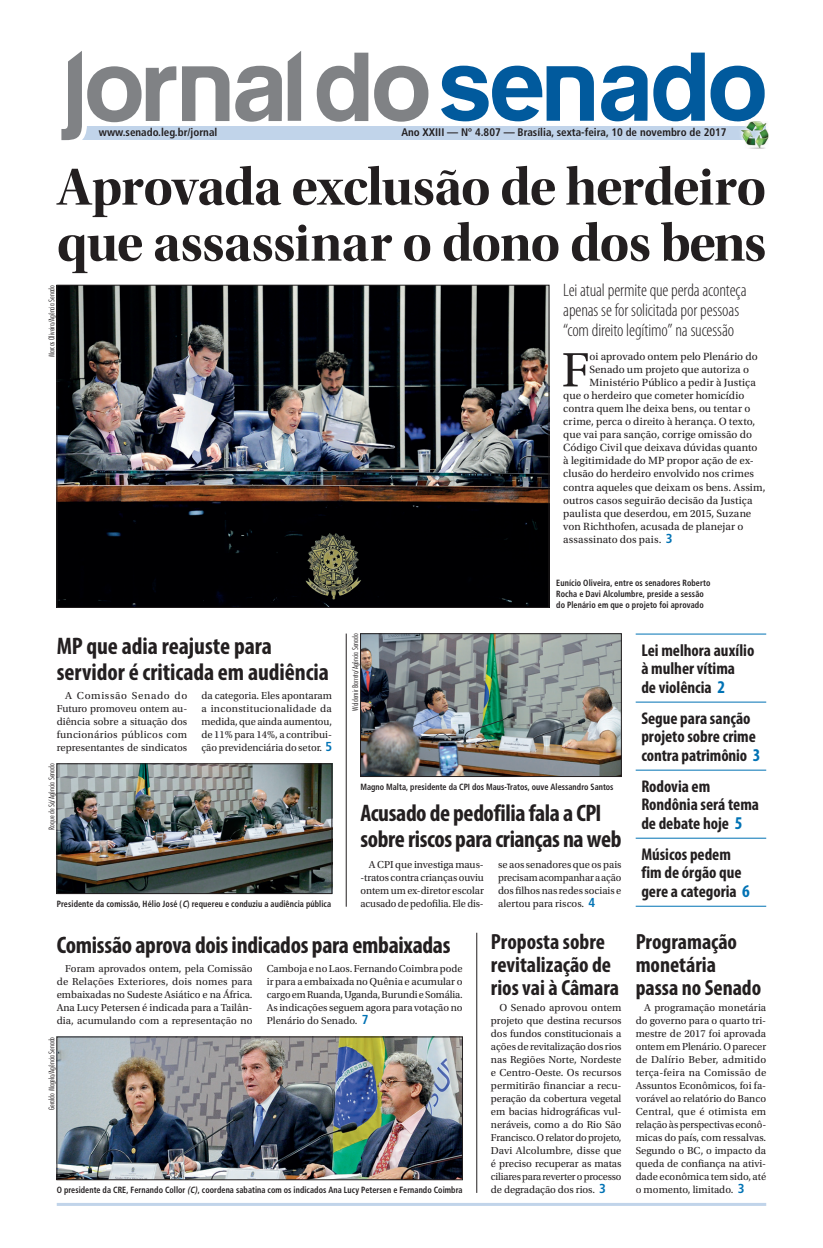
<style>
.page{position:relative;width:823px;height:1248px;background:#fff}
.page>*{position:absolute;margin:0;border:0;box-sizing:border-box;transform-origin:0 0}
.t1{font:54px/56px "Utopia Std Bold Disp";letter-spacing:-.015em;color:#231f20}
.t2{font:50.8px "Utopia Std";color:#231f20}
.t3{font:700 condensed 24px/26px "Myriad Pro";letter-spacing:-.015em;color:#231f20}
.t4{font:700 condensed 22px/23px "Myriad Pro";color:#231f20}
.t5{font:300 condensed 18px/20px "Myriad Pro";letter-spacing:-.01em;color:#231f20}
.t6{font:700 condensed 17px/18.5px "Myriad Pro";color:#231f20}
.t7{font:11px "Utopia Std";letter-spacing:.005em;color:#231f20}
.t8{font:700 condensed 11px "Frutiger";color:#231f20}
.t9{font:10.6px/13px "Utopia Std";letter-spacing:-.005em;color:#231f20;text-align:justify}
.t10{font:700 condensed 9px/11px "Frutiger";letter-spacing:.01em;color:#231f20;scale:.9 1}
.t11{font:300 condensed 8px "Futura BT";color:#231f20}
.s1{font-family:"Frutiger";font-weight:700;font-stretch:condensed;font-size:13px;color:#0072b4}
.s2{font-style:italic}
.s3{font-size:18px;color:#0072b4}
</style>
<div class="page">
<hr style="left:57px;top:1202px;width:708px;height:3px;background:#c1d4ea">
<div style="left:76px;top:126px;width:689px;height:13px;background:#c1d4ea"></div>
<svg style="left:182px;top:66px;width:47px;height:55px"></svg>
<svg style="left:316px;top:53px;width:52px;height:69px"></svg>
<svg style="left:374px;top:66px;width:54px;height:56px"></svg>
<svg style="left:235px;top:51px;width:66px;height:71px"></svg>
<svg style="left:653px;top:53px;width:51px;height:68px"></svg>
<svg style="left:441px;top:66px;width:152px;height:55px"></svg>
<svg style="left:601px;top:66px;width:46px;height:55px"></svg>
<svg style="left:61px;top:51px;width:115px;height:90px"></svg>
<img style="left:736px;top:133px;width:33px;height:16px">
<svg style="left:710px;top:66px;width:54px;height:73px"></svg>
<img style="left:736px;top:118px;width:15px;height:3px">
<img style="left:740px;top:121px;width:28px;height:27px">
<img style="left:740px;top:126px;width:25px;height:13px">
<img style="left:59px;top:287px;width:488px;height:318px">
<div style="left:57px;top:285px;width:492px;height:322px;border:1px solid #231f20"></div>
<img style="left:362px;top:635px;width:257px;height:139px">
<div style="left:360px;top:633px;width:261px;height:143px;border:1px solid #231f20"></div>
<img style="left:59px;top:1038px;width:401px;height:139px">
<div style="left:57px;top:1036px;width:405px;height:143px;border:1px solid #231f20"></div>
<img style="left:59px;top:765px;width:271px;height:126px">
<div style="left:57px;top:763px;width:275px;height:130px;border:1px solid #231f20"></div>
<hr style="left:635px;top:905px;width:130px;height:1px;background:#0072b4">
<hr style="left:635px;top:837px;width:130px;height:1px;background:#0072b4">
<hr style="left:635px;top:769px;width:130px;height:1px;background:#0072b4">
<hr style="left:635px;top:633px;width:130px;height:1px;background:#0072b4">
<hr style="left:635px;top:701px;width:130px;height:1px;background:#0072b4">
<hr style="left:476px;top:932px;width:1px;height:260px;background:#231f20">
<hr style="left:345px;top:633px;width:1px;height:273px;background:#231f20">
<p class="t8" style="left:99px;top:126px;width:120px">www.senado.leg.br/jornal</p>
<p class="t8" style="left:401px;top:126px;width:326px">Ano XXIII — Nº 4.807 — Brasília, sexta-feira, 10 de novembro de 2017</p>
<h1 class="t1" style="left:57px;top:159px;width:710px">Aprovada exclusão de herdeiro que assassinar o dono dos bens</h1>
<h3 class="t5" style="left:563px;top:280px;width:185px">Lei atual permite que perda aconteça apenas se for solicitada por pessoas “com direito legítimo” na sucessão</h3>
<h2 class="t2" style="left:561px;top:342px;width:29px">F</h2>
<p class="t7" style="left:589px;top:351px;width:169px">oi aprovado ontem pelo Plenário do</p>
<p class="t11" style="left:47px;top:357px;width:74px;rotate:-90deg">Marcos Oliveira/Agência Senado</p>
<p class="t7" style="left:589px;top:364px;width:161px">Senado um projeto que autoriza o</p>
<p class="t7" style="left:589px;top:377px;width:168px">Ministério Público a pedir à Justiça</p>
<p class="t7" style="left:563px;top:390px;width:182px">que o herdeiro que cometer homicídio</p>
<p class="t7" style="left:563px;top:403px;width:188px">contra quem lhe deixa bens, ou tentar o</p>
<p class="t7" style="left:563px;top:416px;width:193px">crime, perca o direito à herança. O texto,</p>
<p class="t7" style="left:563px;top:429px;width:190px">que vai para sanção, corrige omissão do</p>
<p class="t7" style="left:563px;top:442px;width:196px">Código Civil que deixava dúvidas quanto</p>
<p class="t7" style="left:563px;top:455px;width:192px">à legitimidade do MP propor ação de ex-</p>
<p class="t7" style="left:563px;top:468px;width:192px">clusão do herdeiro envolvido nos crimes</p>
<p class="t7" style="left:563px;top:481px;width:204px">contra aqueles que deixam os bens. Assim,</p>
<p class="t7" style="left:563px;top:494px;width:191px">outros casos seguirão decisão da Justiça</p>
<p class="t7" style="left:563px;top:507px;width:189px">paulista que deserdou, em 2015, Suzane</p>
<p class="t7" style="left:563px;top:520px;width:181px">von Richthofen, acusada de planejar o</p>
<p class="t7" style="left:563px;top:533px;width:111px">assassinato dos pais. <span class="s1">3</span></p>
<h3 class="t3" style="left:57px;top:633px;width:273px">MP que adia reajuste para servidor é criticada em audiência</h3>
<p class="t9" style="left:57px;top:688px;width:132px;text-indent:9px">A Comissão Senado do Futuro promoveu ontem au&shy;diência sobre a situação dos funcionários públicos com representantes de sindicatos</p>
<p class="t9" style="left:201px;top:688px;width:132px">da categoria. eles apontaram a inconstitucionalidade da medida, que ainda aumentou, de 11% para 14%, a contribui&shy;ção previdenciária do setor. <span class="s1">5</span></p>
<p class="t11" style="left:47px;top:829px;width:68px;rotate:-90deg">Roque de Sá/Agência Senado</p>
<p class="t10" style="left:57px;top:898px;width:306px">Presidente da comissão, Hélio José (<span class="s2">C</span>) requereu e conduziu a audiência pública</p>
<p class="t11" style="left:350px;top:710px;width:79px;rotate:-90deg">Waldemir Barreto/Agência Senado</p>
<p class="t10" style="left:556px;top:577px;width:173px">Eunício Oliveira, entre os senadores Roberto<br>Rocha e Davi Alcolumbre, preside a sessão do Plenário em que o projeto foi aprovado</p>
<h3 class="t6" style="left:641px;top:640px;width:114px">lei melhora auxílio à mulher vítima<br>de violência <span class="s3">2</span></h3>
<h3 class="t6" style="left:641px;top:708px;width:120px">segue para sanção projeto sobre crime contra patrimônio <span class="s3">3</span></h3>
<p class="t10" style="left:360px;top:781px;width:282px">Magno Malta, presidente da CPI dos Maus-Tratos, ouve Alessandro Santos</p>
<h3 class="t3" style="left:360px;top:799px;width:262px">Acusado de pedofilia fala a cPi sobre riscos para crianças na web</h3>
<p class="t9" style="left:360px;top:857px;width:125px;text-indent:9px">A CPi que investiga maus--tratos contra crianças ouviu ontem um ex-diretor escolar acusado de pedofilia. ele dis-</p>
<p class="t9" style="left:497px;top:857px;width:125px">se aos senadores que os pais precisam acompanhar a ação dos filhos nas redes sociais e alertou para riscos. <span class="s1">4</span></p>
<h3 class="t6" style="left:641px;top:776px;width:119px">rodovia em rondônia será tema de debate hoje <span class="s3">5</span></h3>
<h3 class="t6" style="left:641px;top:844px;width:110px">Músicos pedem fim de órgão que gere a categoria <span class="s3">6</span></h3>
<h3 class="t3" style="left:57px;top:931px;width:395px">comissão aprova dois indicados para embaixadas</h3>
<p class="t9" style="left:57px;top:961px;width:197px;text-indent:9px">Foram aprovados ontem, pela Comissão de Relações exteriores, dois nomes para embaixadas no Sudeste Asiático e na África.<br>Ana Lucy Petersen é indicada para a Tailân&shy;dia, acumulando com a representação no</p>
<p class="t9" style="left:266px;top:961px;width:197px">Camboja e no Laos. Fernando Coimbra pode ir para a embaixada no Quênia e acumular o cargo em Ruanda, Uganda, Burundi e Somália.<br>As indicações seguem agora para votação no Plenário do Senado. <span class="s1">7</span></p>
<p class="t11" style="left:47px;top:1109px;width:75px;rotate:-90deg">Geraldo Magela/Agência Senado</p>
<p class="t10" style="left:57px;top:1184px;width:452px">O presidente da CRE, Fernando Collor <span class="s2">(C)</span>, coordena sabatina com os indicados Ana Lucy Petersen e Fernando Coimbra</p>
<h3 class="t4" style="left:490px;top:929px;width:130px">Proposta sobre revitalização de rios vai à câmara</h3>
<h3 class="t4" style="left:635px;top:929px;width:127px">Programação monetária passa no senado</h3>
<p class="t9" style="left:490px;top:1000px;width:132px;text-indent:9px">O Senado aprovou ontem projeto que destina recursos dos fundos constitucionais a ações de revitalização dos rios nas Regiões norte, nordeste e Centro-Oeste. Os recursos permitirão financiar a recu&shy;peração da cobertura vegetal em bacias hidrográficas vul&shy;neráveis, como a do Rio São Francisco. O relator do projeto, Davi Alcolumbre, disse que é preciso recuperar as matas ciliares para reverter o processo de degradação dos rios. <span class="s1">3</span></p>
<p class="t9" style="left:635px;top:1000px;width:132px;text-indent:9px">A programação monetária do governo para o quarto tri&shy;mestre de 2017 foi aprovada ontem em Plenário. O parecer de Dalírio Beber, admitido terça-feira na Comissão de Assuntos econômicos, foi fa&shy;vorável ao relatório do Banco Central, que é otimista em relação às perspectivas econô&shy;micas do país, com ressalvas.<br>Segundo o BC, o impacto da queda de confiança na ativi&shy;dade econômica tem sido, até o momento, limitado. <span class="s1">3</span></p>
</div>
